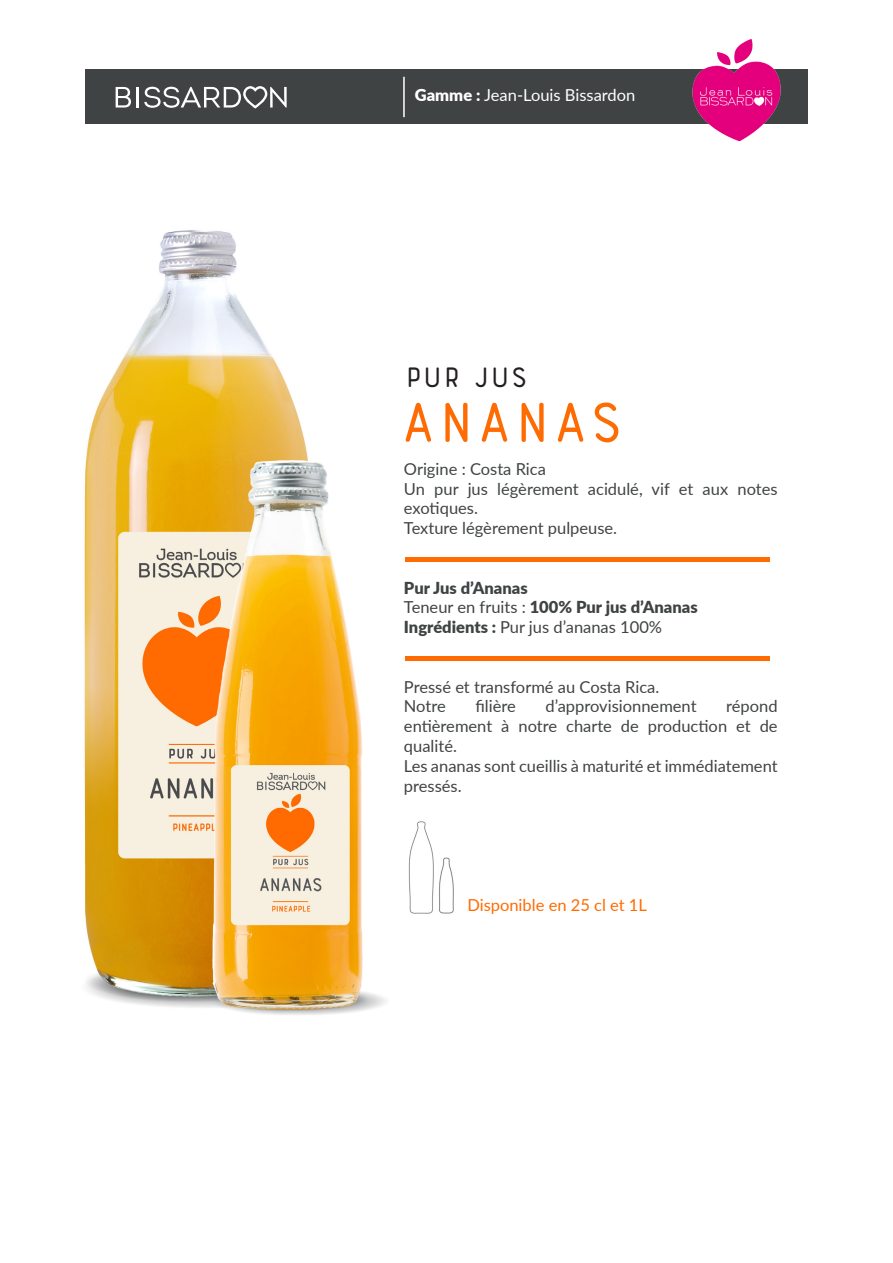
<style>
.page{position:relative;width:893px;height:1263px;background:#fff}
.page>*{position:absolute;margin:0;border:0;box-sizing:border-box;transform-origin:0 0}
.t1{font:700 65.1px "Bourton Line";color:#fe6b03}
.t2{font:700 32.55px "Bourton Line";color:#231f20}
.t3{font:16.5px/19.8px "Lato";color:#404344}
.t4{font:900 16.5px/19.8px "Lato";color:#404344}
.t5{font:16.5px "Lato";color:#fff}
.t6{font:16.5px "Lato";color:#ff6b01}
.s1{font-weight:900}
.s2{font-weight:400}
</style>
<div class="page">
<div style="left:85px;top:70px;width:723px;height:54px;background:#404344"></div>
<img style="left:84px;top:230px;width:223px;height:778px">
<hr style="left:405px;top:557px;width:364px;height:4px;background:#ff6b01">
<hr style="left:405px;top:656px;width:364px;height:4px;background:#ff6b01">
<svg style="left:116px;top:87px;width:15px;height:21px"></svg>
<svg style="left:144px;top:86px;width:143px;height:22px"></svg>
<hr style="left:136px;top:87px;width:3px;height:21px;background:#fff">
<img style="left:408px;top:821px;width:26px;height:93px">
<img style="left:439px;top:857px;width:15px;height:57px">
<img style="left:688px;top:39px;width:96px;height:103px">
<hr style="left:403px;top:77px;width:2px;height:40px;background:#fff">
<img style="left:193px;top:450px;width:193px;height:565px">
<p class="t5" style="left:415px;top:84px;width:222px"><span class="s1">Gamme :</span> Jean-Louis Bissardon</p>
<h2 class="t2" style="left:405px;top:358px;width:125px">pur jus</h2>
<h1 class="t1" style="left:400px;top:382px;width:226px">ananas</h1>
<p class="t3" style="left:404px;top:458px;width:375px">Origine : Costa Rica<br>Un pur jus légèrement acidulé, vif et aux notes exotiques.<br>Texture légèrement pulpeuse.</p>
<p class="t4" style="left:404px;top:577px;width:295px">Pur Jus d’Ananas<br><span class="s2">Teneur en fruits :</span> 100% Pur jus d’Ananas<br>Ingrédients : <span class="s2">Pur jus d’ananas 100%</span></p>
<p class="t3" style="left:404px;top:676px;width:257px">Pressé et transformé au Costa Rica.<br>Notre</p>
<p class="t3" style="left:475px;top:696px;width:42px">filière</p>
<p class="t3" style="left:545px;top:696px;width:153px">d’approvisionnement</p>
<p class="t3" style="left:404px;top:696px;width:375px;text-indent:322px">répond entièrement à notre charte de production et de qualité.<br>Les ananas sont cueillis à maturité et immédiatement pressés.</p>
<p class="t6" style="left:467px;top:893px;width:181px">Disponible en 25 cl et 1L</p>
</div>
